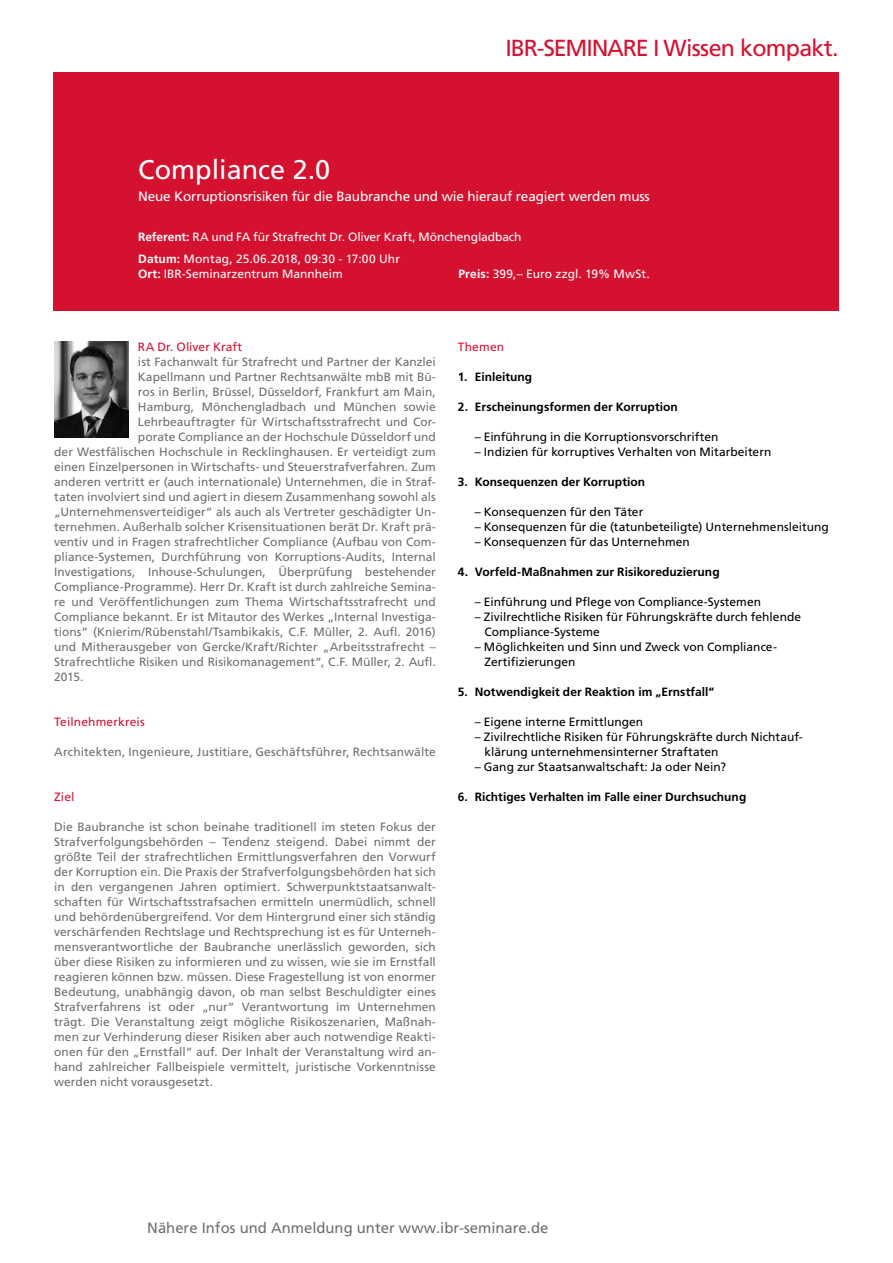
<style>
.page{position:relative;width:893px;height:1263px;background:#fff}
.page>*{position:absolute;margin:0;border:0;box-sizing:border-box;transform-origin:0 0}
.t1{font:27px "Frutiger";color:#fff}
.t2{font:23.25px "Frutiger";letter-spacing:-.03em;color:#d51130}
.t3{font:14.85px "Frutiger";color:#706f6f}
.t4{font:13.5px "Frutiger";letter-spacing:-.01em;color:#fff}
.t5{font:12px/15px "Frutiger";color:#706f6f;text-align:justify}
.t6{font:12px/15px "Frutiger";color:#000}
.t7{font:700 12px "Frutiger";letter-spacing:.005em;color:#000}
.t8{font:12px/22.5px "Frutiger";color:#fff}
.t9{font:12px "Frutiger";letter-spacing:.01em;color:#d51130}
.s1{font-weight:700}
</style>
<div class="page">
<div style="left:54px;top:72px;width:784px;height:238px;background:#d51130"></div>
<img style="left:54px;top:342px;width:75px;height:96px">
<h2 class="t2" style="left:505px;top:34px;width:335px">IBR-SEMINARE I Wissen kompakt.</h2>
<h1 class="t1" style="left:138px;top:154px;width:194px">Compliance 2.0</h1>
<p class="t4" style="left:138px;top:188px;width:513px">Neue Korruptionsrisiken für die Baubranche und wie hierauf reagiert werden muss</p>
<p class="t8" style="left:138px;top:225px;width:385px"><span class="s1">Referent:</span> RA und FA für Strafrecht Dr. Oliver Kraft, Mönchengladbach<br><span class="s1">Datum:</span> Montag, 25.06.2018, 09:30 - 17:00 Uhr</p>
<p class="t8" style="left:138px;top:263px;width:206px"><span class="s1">Ort:</span> IBR-Seminarzentrum Mannheim</p>
<p class="t8" style="left:458px;top:263px;width:193px"><span class="s1">Preis:</span> 399,– Euro zzgl. 19% MwSt.</p>
<p class="t9" style="left:138px;top:340px;width:106px">RA Dr. Oliver Kraft</p>
<p class="t5" style="left:138px;top:354px;width:299px">ist Fachanwalt für Strafrecht und Partner der Kanzlei</p>
<p class="t5" style="left:138px;top:369px;width:299px">Kapellmann und Partner Rechtsanwälte mbB mit Bü-</p>
<p class="t5" style="left:138px;top:384px;width:299px">ros in Berlin, Brüssel, Düsseldorf, Frankfurt am Main,</p>
<p class="t5" style="left:138px;top:399px;width:299px">Hamburg, Mönchengladbach und München sowie</p>
<p class="t5" style="left:138px;top:414px;width:299px">Lehrbeauftragter für Wirtschaftsstrafrecht und Cor-</p>
<p class="t5" style="left:138px;top:429px;width:299px">porate Compliance an der Hochschule Düsseldorf und</p>
<p class="t5" style="left:54px;top:444px;width:383px">der Westfälischen Hochschule in Recklinghausen. Er verteidigt zum</p>
<p class="t5" style="left:54px;top:459px;width:383px">einen Einzelpersonen in Wirtschafts- und Steuerstrafverfahren. Zum</p>
<p class="t5" style="left:54px;top:474px;width:383px">anderen vertritt er (auch internationale) Unternehmen, die in Straf-</p>
<p class="t5" style="left:54px;top:489px;width:383px">taten involviert sind und agiert in diesem Zusammenhang sowohl als</p>
<p class="t5" style="left:54px;top:504px;width:383px">„Unternehmensverteidiger“ als auch als Vertreter geschädigter Un-</p>
<p class="t5" style="left:54px;top:519px;width:383px">ternehmen. Außerhalb solcher Krisensituationen berät Dr. Kraft prä-</p>
<p class="t5" style="left:54px;top:534px;width:383px">ventiv und in Fragen strafrechtlicher Compliance (Aufbau von Com-</p>
<p class="t5" style="left:54px;top:549px;width:383px">pliance-Systemen, Durchführung von Korruptions-Audits, Internal</p>
<p class="t5" style="left:54px;top:564px;width:383px">Investigations, Inhouse-Schulungen, Überprüfung bestehender</p>
<p class="t5" style="left:54px;top:579px;width:383px">Compliance-Programme). Herr Dr. Kraft ist durch zahlreiche Semina-</p>
<p class="t5" style="left:54px;top:594px;width:383px">re und Veröffentlichungen zum Thema Wirtschaftsstrafrecht und</p>
<p class="t5" style="left:54px;top:609px;width:383px">Compliance bekannt. Er ist Mitautor des Werkes „Internal Investiga-</p>
<p class="t5" style="left:54px;top:624px;width:383px">tions“ (Knierim/Rübenstahl/Tsambikakis, C.F. Müller, 2. Aufl. 2016)</p>
<p class="t5" style="left:54px;top:639px;width:383px">und Mitherausgeber von Gercke/Kraft/Richter „Arbeitsstrafrecht –</p>
<p class="t5" style="left:54px;top:654px;width:383px">Strafrechtliche Risiken und Risikomanagement“, C.F. Müller, 2. Aufl.</p>
<p class="t5" style="left:54px;top:669px;width:31px">2015.</p>
<p class="t9" style="left:54px;top:715px;width:92px">Teilnehmerkreis</p>
<p class="t5" style="left:54px;top:744px;width:383px">Architekten, Ingenieure, Justitiare, Geschäftsführer, Rechtsanwälte</p>
<p class="t9" style="left:54px;top:790px;width:22px">Ziel</p>
<p class="t5" style="left:54px;top:819px;width:383px">Die Baubranche ist schon beinahe traditionell im steten Fokus der Strafverfolgungsbehörden – Tendenz steigend. Dabei nimmt der größte Teil der strafrechtlichen Ermittlungsverfahren den Vorwurf der Korruption ein. Die Praxis der Strafverfolgungsbehörden hat sich in den vergangenen Jahren optimiert. Schwerpunktstaatsanwalt&shy;schaften für Wirtschaftsstrafsachen ermitteln unermüdlich, schnell und behördenübergreifend. Vor dem Hintergrund einer sich ständig verschärfenden Rechtslage und Rechtsprechung ist es für Unterneh&shy;mensverantwortliche der Baubranche unerlässlich geworden, sich über diese Risiken zu informieren und zu wissen, wie sie im Ernstfall reagieren können bzw. müssen. Diese Fragestellung ist von enormer Bedeutung, unabhängig davon, ob man selbst Beschuldigter eines Strafverfahrens ist oder „nur“ Verantwortung im Unternehmen trägt. Die Veranstaltung zeigt mögliche Risikoszenarien, Maßnah&shy;men zur Verhinderung dieser Risiken aber auch notwendige Reakti&shy;onen für den „Ernstfall“ auf. Der Inhalt der Veranstaltung wird an&shy;hand zahlreicher Fallbeispiele vermittelt, juristische Vorkenntnisse werden nicht vorausgesetzt.</p>
<p class="t9" style="left:458px;top:340px;width:48px">Themen</p>
<p class="t7" style="left:458px;top:370px;width:76px">1. Einleitung</p>
<p class="t7" style="left:458px;top:400px;width:221px">2. Erscheinungsformen der Korruption</p>
<p class="t6" style="left:475px;top:429px;width:245px">– Einführung in die Korruptionsvorschriften</p>
<p class="t6" style="left:475px;top:444px;width:298px">– Indizien für korruptives Verhalten von Mitarbeitern</p>
<p class="t7" style="left:458px;top:475px;width:189px">3. Konsequenzen der Korruption</p>
<p class="t6" style="left:475px;top:504px;width:170px">– Konsequenzen für den Täter</p>
<p class="t6" style="left:475px;top:519px;width:356px">– Konsequenzen für die (tatunbeteiligte) Unternehmensleitung</p>
<p class="t6" style="left:475px;top:534px;width:217px">– Konsequenzen für das Unternehmen</p>
<p class="t7" style="left:458px;top:565px;width:263px">4. Vorfeld-Maßnahmen zur Risikoreduzierung</p>
<p class="t6" style="left:475px;top:594px;width:288px">– Einführung und Pflege von Compliance-Systemen</p>
<p class="t6" style="left:484px;top:609px;width:318px;text-indent:-10px">– Zivilrechtliche Risiken für Führungskräfte durch fehlende<br>Compliance-Systeme</p>
<p class="t6" style="left:484px;top:639px;width:294px;text-indent:-10px">– Möglichkeiten und Sinn und Zweck von Compliance-<br>Zertifizierungen</p>
<p class="t7" style="left:458px;top:685px;width:258px">5. Notwendigkeit der Reaktion im „Ernstfall“</p>
<p class="t6" style="left:475px;top:714px;width:170px">– Eigene interne Ermittlungen</p>
<p class="t6" style="left:484px;top:729px;width:320px;text-indent:-10px">– Zivilrechtliche Risiken für Führungskräfte durch Nichtauf&shy;klärung unternehmensinterner Straftaten</p>
<p class="t6" style="left:475px;top:759px;width:253px">– Gang zur Staatsanwaltschaft: Ja oder Nein?</p>
<p class="t7" style="left:458px;top:790px;width:290px">6. Richtiges Verhalten im Falle einer Durchsuchung</p>
<p class="t3" style="left:147px;top:1219px;width:403px">Nähere Infos und Anmeldung unter www.ibr-seminare.de</p>
</div>
